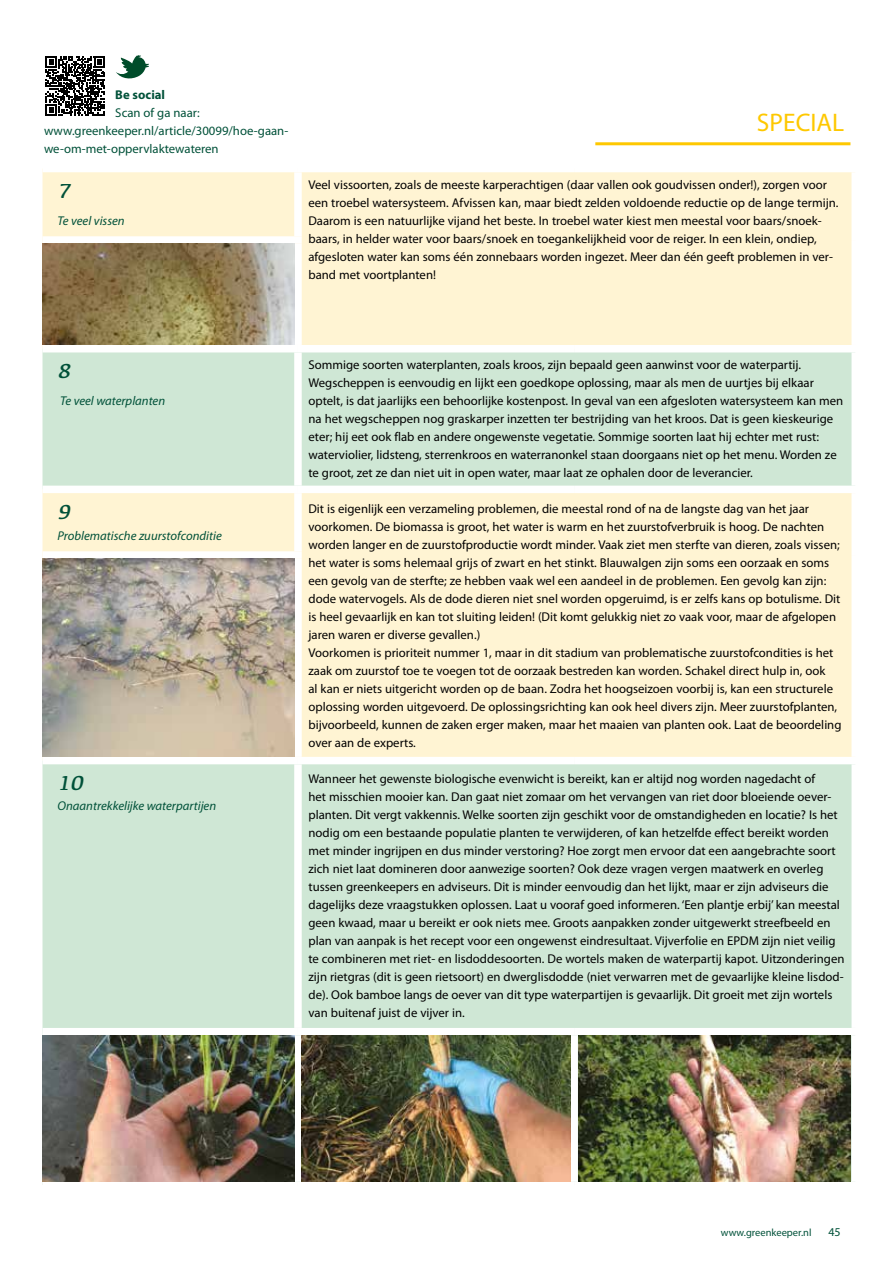
<style>
.page{position:relative;width:893px;height:1263px;background:#fff}
.page>*{position:absolute;margin:0;border:0;box-sizing:border-box;transform-origin:0 0}
.t1{font:25.5px "Myriad Pro";color:#fec800}
.t2{font:italic 21px "Kefa";color:#005139}
.t3{font:12.75px/18px "Myriad Pro";color:#000}
.t4{font:italic 12.75px "Myriad Pro";color:#005139}
.t5{font:12.75px/18px "Myriad Pro";color:#005139}
.t6{font:700 12.75px "Myriad Pro";color:#005139}
.t7{font:12px "Myriad Pro";color:#005139}
.t8{font:10.5px "Myriad Pro";color:#005139}
</style>
<div class="page">
<hr style="left:595px;top:142px;width:255px;height:3px;background:#fec800">
<div style="left:43px;top:172px;width:808px;height:173px;background:#fff4d3"></div>
<svg style="left:43px;top:352px;width:808px;height:676px;background:#dfebd4"></svg>
<div style="left:294px;top:172px;width:8px;height:64px;background:#fff"></div>
<div style="left:43px;top:236px;width:259px;height:8px;background:#fff"></div>
<div style="left:294px;top:244px;width:8px;height:101px;background:#fff"></div>
<div style="left:294px;top:352px;width:8px;height:134px;background:#fff"></div>
<div style="left:43px;top:486px;width:255px;height:7px;background:#fff"></div>
<div style="left:298px;top:486px;width:276px;height:7px;background:#fff"></div>
<div style="left:294px;top:493px;width:8px;height:58px;background:#fff"></div>
<div style="left:574px;top:486px;width:285px;height:7px;background:#fff"></div>
<div style="left:43px;top:551px;width:259px;height:8px;background:#fff"></div>
<div style="left:294px;top:559px;width:8px;height:198px;background:#fff"></div>
<div style="left:43px;top:757px;width:255px;height:7px;background:#fff"></div>
<div style="left:298px;top:757px;width:276px;height:7px;background:#fff"></div>
<div style="left:294px;top:764px;width:8px;height:264px;background:#fff"></div>
<div style="left:574px;top:757px;width:285px;height:7px;background:#fff"></div>
<img style="left:43px;top:244px;width:251px;height:101px">
<img style="left:43px;top:559px;width:251px;height:198px">
<img style="left:302px;top:1035px;width:268px;height:146px">
<img style="left:578px;top:1035px;width:273px;height:146px">
<img style="left:43px;top:1035px;width:251px;height:146px">
<div style="left:44px;top:53px;width:63px;height:64px;background:linear-gradient(to right,#fff,#fff)"></div>
<svg style="left:46px;top:56px;width:59px;height:60px"></svg>
<svg style="left:116px;top:55px;width:32px;height:23px"></svg>
<p class="t6" style="left:115px;top:86px;width:51px">Be social</p>
<p class="t5" style="left:44px;top:104px;width:246px;text-indent:71px">Scan of ga naar: www.greenkeeper.nl/article/30099/hoe-gaan&shy;we-om-met-oppervlaktewateren</p>
<h2 class="t2" style="left:58px;top:178px;width:18px">7</h2>
<p class="t4" style="left:58px;top:213px;width:69px">Te veel vissen</p>
<h1 class="t1" style="left:757px;top:107px;width:89px">SPECIAL</h1>
<p class="t3" style="left:308px;top:176px;width:531px">Veel vissoorten, zoals de meeste karperachtigen (daar vallen ook goudvissen onder!), zorgen voor een troebel watersysteem. Afvissen kan, maar biedt zelden voldoende reductie op de lange termijn.<br>Daarom is een natuurlijke vijand het beste. In troebel water kiest men meestal voor baars/snoek&shy;baars, in helder water voor baars/snoek en toegankelijkheid voor de reiger. In een klein, ondiep, afgesloten water kan soms één zonnebaars worden ingezet. Meer dan één geeft problemen in ver&shy;band met voortplanten!</p>
<h2 class="t2" style="left:58px;top:358px;width:18px">8</h2>
<p class="t4" style="left:60px;top:393px;width:107px">Te veel waterplanten</p>
<p class="t3" style="left:308px;top:356px;width:536px">Sommige soorten waterplanten, zoals kroos, zijn bepaald geen aanwinst voor de waterpartij.<br>Wegscheppen is eenvoudig en lijkt een goedkope oplossing, maar als men de uurtjes bij elkaar optelt, is dat jaarlijks een behoorlijke kostenpost. In geval van een afgesloten watersysteem kan men na het wegscheppen nog graskarper inzetten ter bestrijding van het kroos. Dat is geen kieskeurige eter; hij eet ook flab en andere ongewenste vegetatie. Sommige soorten laat hij echter met rust: waterviolier, lidsteng, sterrenkroos en waterranonkel staan doorgaans niet op het menu. Worden ze te groot, zet ze dan niet uit in open water, maar laat ze ophalen door de leverancier.</p>
<h2 class="t2" style="left:58px;top:499px;width:18px">9</h2>
<p class="t4" style="left:58px;top:528px;width:166px">Problematische zuurstofconditie</p>
<p class="t3" style="left:308px;top:500px;width:534px">Dit is eigenlijk een verzameling problemen, die meestal rond of na de langste dag van het jaar voorkomen. De biomassa is groot, het water is warm en het zuurstofverbruik is hoog. De nachten worden langer en de zuurstofproductie wordt minder. Vaak ziet men sterfte van dieren, zoals vissen; het water is soms helemaal grijs of zwart en het stinkt. Blauwalgen zijn soms een oorzaak en soms een gevolg van de sterfte; ze hebben vaak wel een aandeel in de problemen. Een gevolg kan zijn: dode watervogels. Als de dode dieren niet snel worden opgeruimd, is er zelfs kans op botulisme. Dit is heel gevaarlijk en kan tot sluiting leiden! (Dit komt gelukkig niet zo vaak voor, maar de afgelopen jaren waren er diverse gevallen.)<br>Voorkomen is prioriteit nummer 1, maar in dit stadium van problematische zuurstofcondities is het zaak om zuurstof toe te voegen tot de oorzaak bestreden kan worden. Schakel direct hulp in, ook<br>al kan er niets uitgericht worden op de baan. Zodra het hoogseizoen voorbij is, kan een structurele oplossing worden uitgevoerd. De oplossingsrichting kan ook heel divers zijn. Meer zuurstofplanten, bijvoorbeeld, kunnen de zaken erger maken, maar het maaien van planten ook. Laat de beoordeling over aan de experts.</p>
<h2 class="t2" style="left:58px;top:770px;width:31px">10</h2>
<p class="t4" style="left:58px;top:798px;width:160px">Onaantrekkelijke waterpartijen</p>
<p class="t3" style="left:308px;top:770px;width:537px">Wanneer het gewenste biologische evenwicht is bereikt, kan er altijd nog worden nagedacht of<br>het misschien mooier kan. Dan gaat niet zomaar om het vervangen van riet door bloeiende oever&shy;planten. Dit vergt vakkennis. Welke soorten zijn geschikt voor de omstandigheden en locatie? Is het nodig om een bestaande populatie planten te verwijderen, of kan hetzelfde effect bereikt worden met minder ingrijpen en dus minder verstoring? Hoe zorgt men ervoor dat een aangebrachte soort zich niet laat domineren door aanwezige soorten? Ook deze vragen vergen maatwerk en overleg tussen greenkeepers en adviseurs. Dit is minder eenvoudig dan het lijkt, maar er zijn adviseurs die dagelijks deze vraagstukken oplossen. Laat u vooraf goed informeren. ‘Een plantje erbij’ kan meestal geen kwaad, maar u bereikt er ook niets mee. Groots aanpakken zonder uitgewerkt streefbeeld en plan van aanpak is het recept voor een ongewenst eindresultaat. Vijverfolie en EPDM zijn niet veilig te combineren met riet- en lisdoddesoorten. De wortels maken de waterpartij kapot. Uitzonderingen zijn rietgras (dit is geen rietsoort) en dwerglisdodde (niet verwarren met de gevaarlijke kleine lisdod&shy;de). Ook bamboe langs de oever van dit type waterpartijen is gevaarlijk. Dit groeit met zijn wortels van buitenaf juist de vijver in.</p>
<p class="t8" style="left:721px;top:1226px;width:92px">www.greenkeeper.nl</p>
<p class="t7" style="left:828px;top:1224px;width:14px">45</p>
</div>
